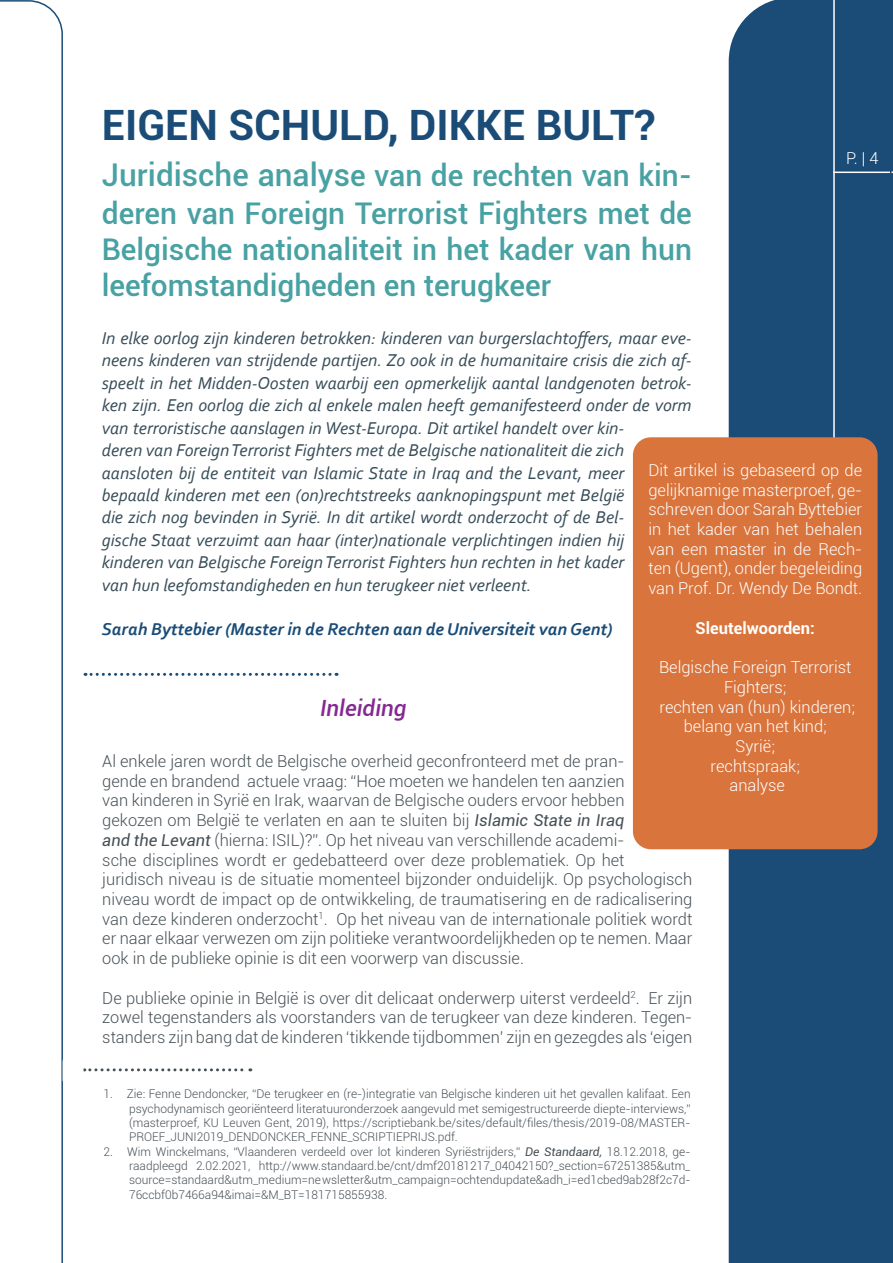
<style>
.page{position:relative;width:893px;height:1263px;background:#fff}
.page>*{position:absolute;margin:0;border:0;box-sizing:border-box;transform-origin:0 0}
.t1{font:700 41.85px "Roboto";color:#1a4c77}
.t2{font:500 29.85px/36.5px "Roboto";color:#48a1a2;text-align:justify}
.t3{font:italic 500 22.35px "Roboto";color:#842990}
.t4{font:italic 18px/22.4px "Corbel";color:#374d58}
.t5{font:italic 700 18px "Corbel";color:#1a4c77}
.t6{font:300 16.5px/19.8px "Roboto";color:#465056}
.t7{font:300 16.5px/19.8px "Roboto";color:#fff;text-align:justify}
.t8{font:700 16.5px "Roboto";color:#fff}
.t9{font:300 12px/14.4px "Roboto";color:#465056;text-align:justify}
.s1{font-size:31.35px}
.s2{color:#384c57}
.s3{font-weight:400;font-style:italic}
</style>
<div class="page">
<div style="left:729px;top:0;width:156px;height:1263px;background:#1a4c77"></div>
<hr style="left:833px;top:0;width:2px;height:530px;background:#fff">
<hr style="left:833px;top:172px;width:60px;height:1px;background:#fff">
<svg style="left:0;top:0;width:63px;height:1263px"></svg>
<div style="left:885px;top:0;width:8px;height:1263px;background:#1a4c77"></div>
<div style="left:633px;top:437px;width:245px;height:412px;background:#d9743c;border-radius:18px"></div>
<svg style="left:85px;top:673px;width:252px;height:3px"></svg>
<svg style="left:84px;top:1068px;width:167px;height:3px"></svg>
<h1 class="t1" style="left:102px;top:95px;width:555px">EIGEN SCHULD, DIKKE BULT?</h1>
<h2 class="t2" style="left:102px;top:156px;width:592px"><span class="s1">Juridische analys</span>e van de rechten van kin&shy;deren van Foreign Terrorist Fighters met de Belgische nationaliteit in het kader van hun leefomstandigheden en terugkeer</h2>
<p class="t7" style="left:846px;top:148px;width:34px">P. | 4</p>
<p class="t4" style="left:102px;top:326px;width:591px">In elke oorlog zijn kinderen betrokken: kinderen van burgerslachtoffers, maar eve&shy;neens kinderen van strijdende partijen. Zo ook in de humanitaire crisis die zich af&shy;speelt in het Midden-Oosten waarbij een opmerkelijk aantal landgenoten betrok&shy;ken zijn. Een oorlog die zic<span class="s2">h a</span>l enkele malen heeft gemanifesteerd onder de vorm van terroristische aanslagen in West-Europa. Dit artikel handelt over kin-<br>deren van Foreign Terrorist Fighters met de Belgische nationaliteit die zich aansloten bij de entiteit van Islamic State in Iraq and the Levant, meer<br>bepaald kinderen met een (on)rechtstreeks aanknopingspunt met België<br>die zich nog bevinden in Syrië. In dit artikel wordt onderzocht of de Bel-<br>gische Staat verzuimt aan haar (inter)nationale verplichtingen indien hij<br>kinderen van Belgische Foreign Terrorist Fighters hun rechten in het kader<br>van hun leefomstandigheden en hun terugkeer niet verleent.</p>
<p class="t5" style="left:102px;top:618px;width:512px">Sarah Byttebier (Master in de Rechten aan de Universiteit van Gent)</p>
<p class="t7" style="left:648px;top:459px;width:215px">Dit artikel is gebaseerd op de gelijknamige masterproef, ge&shy;schreven door Sarah Byttebier in het kader van het behalen van een master in de Rech&shy;ten (Ugent), onder begeleiding van Prof. Dr. Wendy De Bondt.</p>
<p class="t8" style="left:696px;top:616px;width:121px">Sleutelwoorden:</p>
<p class="t7" style="left:659px;top:657px;width:197px;text-align:center">Belgische Foreign Terrorist<br>Fighters;<br>rechten van (hun) kinderen; belang van het kind;<br>Syrië;<br>rechtspraak;<br>analyse</p>
<h3 class="t3" style="left:320px;top:693px;width:88px">Inleiding</h3>
<p class="t6" style="left:102px;top:751px;width:592px">Al enkele jaren wordt de Belgische overheid geconfronteerd met de pran-<br>gende en brandend actuele vraag: “Hoe moeten we handelen ten aanzien<br>van kinderen in Syrië en Irak, waarvan de Belgische ouders ervoor hebben<br>gekozen om België te verlaten en aan te sluiten bij <span class="s3">Islamic State in Iraq<br>and the Levant</span> (hierna: ISIL)?”. Op het niveau van verschillende academi-<br>sche disciplines wordt er gedebatteerd over deze problematiek. Op het<br>juridisch niveau is de situatie momenteel bijzonder onduidelijk. Op psychologisch niveau wordt de impact op de ontwikkeling, de traumatisering en de radicalisering van deze kinderen onderzocht<sup>1</sup>. Op het niveau van de internationale politiek wordt er naar elkaar verwezen om zijn politieke verantwoordelijkheden op te nemen. Maar ook in de publieke opinie is dit een voorwerp van discussie.</p>
<p class="t6" style="left:102px;top:987px;width:591px;text-align:justify">De publieke opinie in België is over dit delicaat onderwerp uiterst verdeeld<sup>2</sup>. Er zijn zowel tegenstanders als voorstanders van de terugkeer van deze kinderen. Tegen&shy;standers zijn bang dat de kinderen ‘tikkende tijdbommen’ zijn en gezegdes als ‘eigen</p>
<p class="t9" style="left:129px;top:1086px;width:563px;text-indent:-26px">1. Zie: Fenne Dendoncker, “De terugkeer en (re-)integratie van Belgische kinderen uit het gevallen kalifaat. Een psychodynamisch georiënteerd literatuuronderzoek aangevuld met semigestructureerde diepte-interviews,” (masterproef, KU Leuven Gent, 2019), https://scriptiebank.be/sites/default/files/thesis/2019-08/MASTER-PROEF_JUNI2019_DENDONCKER_FENNE_SCRIPTIEPRIJS.pdf.</p>
<p class="t9" style="left:129px;top:1144px;width:563px;text-indent:-26px">2. Wim Winckelmans, “Vlaanderen verdeeld over lot kinderen Syriëstrijders,” <span class="s3">De Standaard,</span> 18.12.2018, ge&shy;raadpleegd 2.02.2021, http://www.standaard.be/cnt/dmf20181217_04042150?_section=67251385&amp;utm_ source=standaard&amp;utm_medium=ne wsletter&amp;utm_campaign=ochtendupdate&amp;adh_i=ed1cbed9ab28f2c7d-76ccbf0b7466a94&amp;imai=&amp;M_BT=181715855938.</p>
</div>
